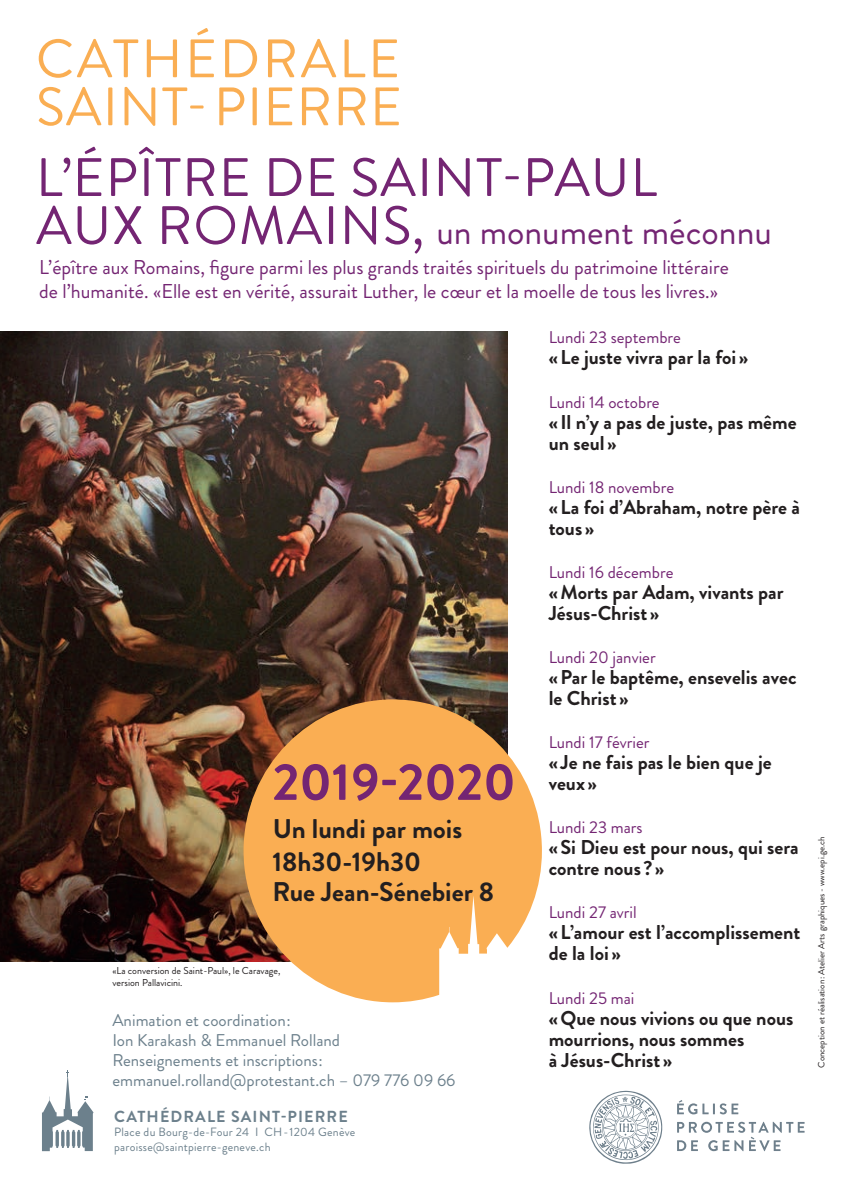
<style>
.page{position:relative;width:842px;height:1191px;background:#fff}
.page>*{position:absolute;margin:0;border:0;box-sizing:border-box;transform-origin:0 0}
.t1{font:54px/48px "Brandon Grotesque";letter-spacing:.02em;color:#faae53}
.t2{font:54px "Brandon Grotesque";letter-spacing:.02em;color:#742573}
.t3{font:700 52px "Brandon Grotesque";color:#742573}
.t4{font:36px "Brandon Grotesque";color:#742573}
.t5{font:700 27px/32.8px "Brandon Grotesque";color:#231f20}
.t6{font:700 20px/21px "Brandon Grotesque";color:#231f20}
.t7{font:20px/24px "Brandon Grotesque";color:#742573}
.t8{font:17px "Brandon Grotesque";color:#742573}
.t9{font:17px/20px "Brandon Grotesque";color:#6c808c}
.t10{font:700 16px "Brandon Grotesque";letter-spacing:.07em;color:#6c808c}
.t11{font:12px/14.4px "Brandon Grotesque";letter-spacing:.02em;color:#6c808c}
.t12{font:10px/12px "Brandon Grotesque";color:#231f20}
.t13{font:9px "Brandon Grotesque";color:#231f20}
.s1{font-size:54px}
</style>
<div class="page">
<img style="left:0;top:331px;width:508px;height:631px">
<svg style="left:42px;top:1070px;width:52px;height:81px"></svg>
<svg style="left:589px;top:1090px;width:73px;height:74px"></svg>
<svg style="left:677px;top:1100px;width:61px;height:14px"></svg>
<svg style="left:677px;top:1121px;width:127px;height:30px"></svg>
<svg style="left:244px;top:699px;width:298px;height:303px;background:#ebad67"></svg>
<h1 class="t1" style="left:36px;top:35px;width:367px">CATHÉDRALE<br>SAINT-PIERRE</h1>
<h1 class="t2" style="left:36px;top:140px;width:622px">L’ÉPÎTRE DE SAINT-PAUL</h1>
<h3 class="t4" style="left:36px;top:207px;width:737px"><span class="s1">AUX ROMAINS,</span> un monument méconnu</h3>
<p class="t7" style="left:39px;top:255px;width:691px">L’épître aux Romains, figure parmi les plus grands traités spirituels du patrimoine littéraire de l’humanité. «Elle est en vérité, assurait Luther, le cœur et la moelle de tous les livres.»</p>
<h2 class="t3" style="left:272px;top:745px;width:245px">2019-2020</h2>
<h3 class="t5" style="left:272px;top:813px;width:191px">Un lundi par mois<br>18h30-19h30</h3>
<h3 class="t5" style="left:272px;top:876px;width:223px">Rue Jean-Sénebier 8</h3>
<p class="t12" style="left:112px;top:964px;width:169px">«La conversion de Saint-Paul», le Caravage, version Pallavicini.</p>
<p class="t9" style="left:112px;top:1010px;width:345px">Animation et coordination :<br>Ion Karakash &amp; Emmanuel Rolland<br>Renseignements et inscriptions : emmanuel.rolland@protestant.ch – 079 776 09 66</p>
<p class="t10" style="left:114px;top:1105px;width:235px">CATHÉDRALE SAINT-PIERRE</p>
<p class="t11" style="left:114px;top:1125px;width:243px">Place du Bourg-de-Four 24 I CH-1204 Genève paroisse@saintpierre-geneve.ch</p>
<p class="t8" style="left:549px;top:326px;width:134px">Lundi 23 septembre</p>
<p class="t6" style="left:549px;top:347px;width:201px">« Le juste vivra par la foi »</p>
<p class="t8" style="left:549px;top:390px;width:113px">Lundi 14 octobre</p>
<p class="t6" style="left:549px;top:411px;width:249px">« Il n’y a pas de juste, pas même un seul »</p>
<p class="t8" style="left:549px;top:475px;width:127px">Lundi 18 novembre</p>
<p class="t6" style="left:549px;top:496px;width:253px">« La foi d’Abraham, notre père à tous »</p>
<p class="t8" style="left:549px;top:560px;width:126px">Lundi 16 décembre</p>
<p class="t6" style="left:549px;top:582px;width:236px">« Morts par Adam, vivants par<br>Jésus-Christ »</p>
<p class="t8" style="left:549px;top:645px;width:108px">Lundi 20 janvier</p>
<p class="t6" style="left:549px;top:667px;width:249px">« Par le baptême, ensevelis avec le Christ »</p>
<p class="t8" style="left:549px;top:730px;width:102px">Lundi 17 février</p>
<p class="t6" style="left:549px;top:752px;width:225px">« Je ne fais pas le bien que je veux »</p>
<p class="t8" style="left:549px;top:815px;width:95px">Lundi 23 mars</p>
<p class="t6" style="left:549px;top:837px;width:252px">« Si Dieu est pour nous, qui sera contre nous ? »</p>
<p class="t8" style="left:549px;top:901px;width:90px">Lundi 27 avril</p>
<p class="t6" style="left:549px;top:922px;width:253px">« L’amour est l’accomplissement de la loi »</p>
<p class="t8" style="left:549px;top:986px;width:87px">Lundi 25 mai</p>
<p class="t6" style="left:549px;top:1007px;width:246px">« Que nous vivions ou que nous mourrions, nous sommes<br>à Jésus-Christ »</p>
<p class="t13" style="left:815px;top:1067px;width:233px;rotate:-90deg">Conception et réalisation: Atelier Arts graphiques - www.epi.ge.ch</p>
</div>
